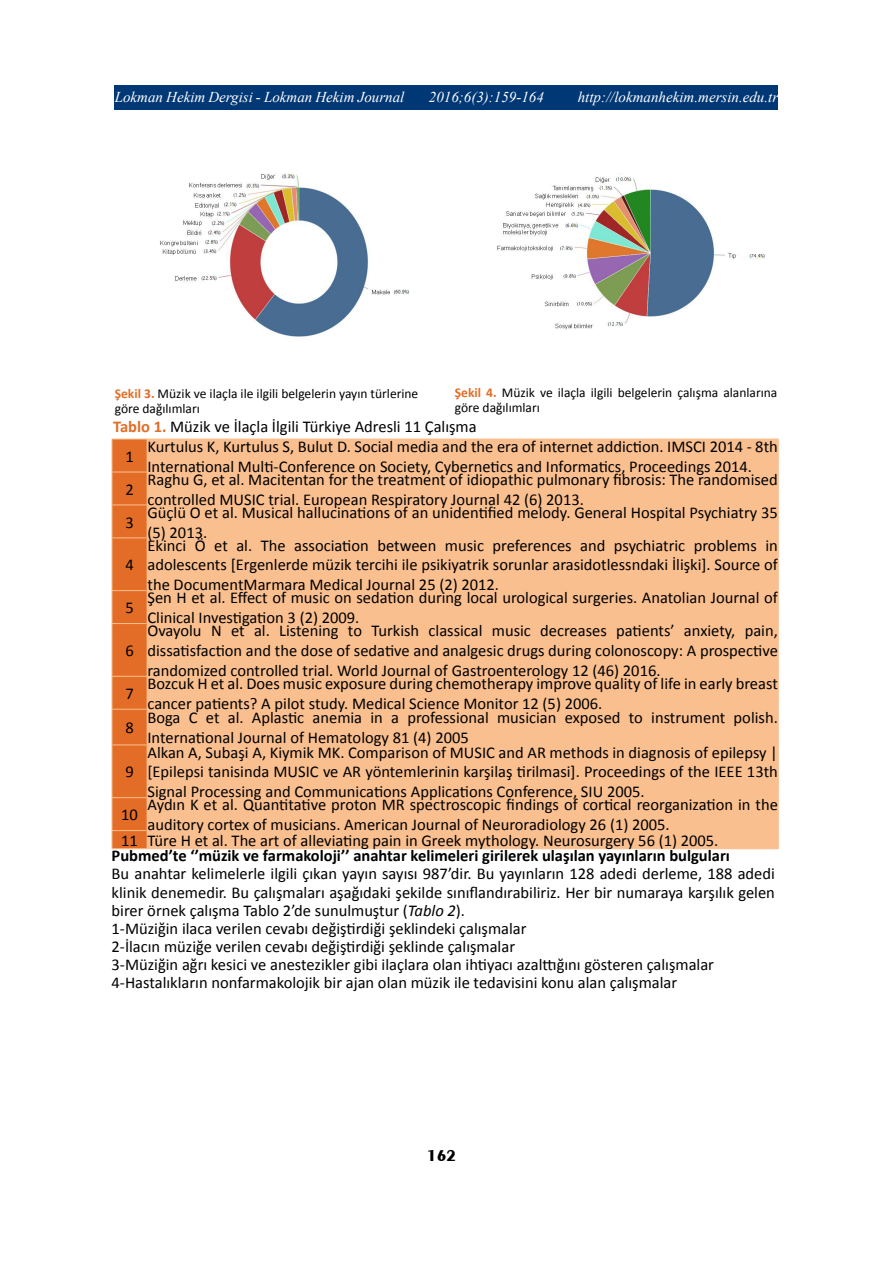
<style>
.page{position:relative;width:893px;height:1263px;background:#fff}
.page>*{position:absolute;margin:0;border:0;box-sizing:border-box;transform-origin:0 0}
.t1{font:16.5px/19.8px "Calibri";color:#000}
.t2{font:700 16.5px "Calibri";color:#000}
.t3{font:700 16.5px "Exotic 350 BT";color:#000}
.t4{font:italic 15px "Times New Roman";color:#fff}
.t5{font:13.5px/14.9px "Calibri";color:#000}
.s1{font-weight:700;color:#e36d26}
.s2{font-style:italic}
</style>
<div class="page">
<div style="left:115px;top:85px;width:663px;height:24px;background:#003775"></div>
<div style="left:148px;top:440px;width:630px;height:408px;background:#fabf8f"></div>
<hr style="left:147px;top:439px;width:632px;height:1px;background:#fabf8f">
<hr style="left:778px;top:439px;width:1px;height:33px;background:#fabf8f">
<hr style="left:147px;top:472px;width:632px;height:1px;background:#fabf8f">
<hr style="left:778px;top:472px;width:1px;height:33px;background:#fabf8f">
<hr style="left:147px;top:505px;width:632px;height:1px;background:#fabf8f">
<hr style="left:778px;top:505px;width:1px;height:32px;background:#fabf8f">
<hr style="left:147px;top:537px;width:632px;height:1px;background:#fabf8f">
<hr style="left:778px;top:538px;width:1px;height:52px;background:#fabf8f">
<hr style="left:147px;top:590px;width:632px;height:1px;background:#fabf8f">
<hr style="left:778px;top:591px;width:1px;height:32px;background:#fabf8f">
<hr style="left:147px;top:623px;width:632px;height:1px;background:#fabf8f">
<hr style="left:778px;top:624px;width:1px;height:52px;background:#fabf8f">
<hr style="left:147px;top:676px;width:632px;height:1px;background:#fabf8f">
<hr style="left:778px;top:677px;width:1px;height:32px;background:#fabf8f">
<hr style="left:147px;top:709px;width:632px;height:1px;background:#fabf8f">
<hr style="left:778px;top:709px;width:1px;height:35px;background:#fabf8f">
<hr style="left:147px;top:744px;width:632px;height:1px;background:#fabf8f">
<hr style="left:778px;top:745px;width:1px;height:52px;background:#fabf8f">
<hr style="left:147px;top:797px;width:632px;height:1px;background:#fabf8f">
<hr style="left:778px;top:798px;width:1px;height:32px;background:#fabf8f">
<hr style="left:147px;top:830px;width:632px;height:1px;background:#fabf8f">
<svg style="left:112px;top:439px;width:36px;height:410px;background:#e4722d"></svg>
<svg style="left:778px;top:831px;width:1px;height:17px"></svg>
<hr style="left:147px;top:848px;width:632px;height:1px;background:#fabf8f">
<img style="left:160px;top:173px;width:250px;height:164px">
<img style="left:497px;top:176px;width:268px;height:154px">
<p class="t4" style="left:115px;top:86px;width:291px">Lokman Hekim Dergisi - Lokman Hekim Journal</p>
<p class="t4" style="left:429px;top:86px;width:116px">2016;6(3):159-164</p>
<p class="t4" style="left:578px;top:86px;width:202px">http://lokmanhekim.mersin.edu.tr</p>
<p class="t5" style="left:455px;top:385px;width:324px"><span class="s1">Şekil 4.</span> Müzik ve ilaçla ilgili belgelerin çalışma alanlarına göre dağılımları</p>
<p class="t1" style="left:113px;top:416px;width:365px"><span class="s1">Tablo 1.</span> Müzik ve İlaçla İlgili Türkiye Adresli 11 Çalışma</p>
<p class="t5" style="left:115px;top:386px;width:305px"><span class="s1">Şekil 3.</span> Müzik ve ilaçla ile ilgili belgelerin yayın türlerine göre dağılımları</p>
<p class="t1" style="left:125px;top:446px;width:10px">1</p>
<p class="t1" style="left:147px;top:436px;width:632px">Kurtulus K, Kurtulus S, Bulut D. Social media and the era of internet addiction. IMSCI 2014 - 8th<br>International Multi-Conference on Society, Cybernetics and Informatics, Proceedings 2014.</p>
<p class="t1" style="left:125px;top:479px;width:10px">2</p>
<p class="t1" style="left:147px;top:469px;width:632px">Raghu G, et al. Macitentan for the treatment of idiopathic pulmonary fibrosis: The randomised controlled MUSIC trial. European Respiratory Journal 42 (6) 2013.</p>
<p class="t1" style="left:125px;top:512px;width:10px">3</p>
<p class="t1" style="left:147px;top:502px;width:632px">Güçlü O et al. Musical hallucinations of an unidentified melody. General Hospital Psychiatry 35 (5) 2013.</p>
<p class="t1" style="left:125px;top:555px;width:10px">4</p>
<p class="t1" style="left:147px;top:535px;width:632px;text-align:justify">Ekinci Ö et al. The association between music preferences and psychiatric problems in adolescents [Ergenlerde müzik tercihi ile psikiyatrik sorunlar arasidotlessndaki İlişki]. Source of the DocumentMarmara Medical Journal 25 (2) 2012.</p>
<p class="t1" style="left:125px;top:597px;width:10px">5</p>
<p class="t1" style="left:147px;top:587px;width:632px">Şen H et al. Effect of music on sedation during local urological surgeries. Anatolian Journal of<br>Clinical Investigation 3 (2) 2009.</p>
<p class="t1" style="left:125px;top:640px;width:10px">6</p>
<p class="t1" style="left:147px;top:620px;width:632px;text-align:justify">Ovayolu N et al. Listening to Turkish classical music decreases patients’ anxiety, pain, dissatisfaction and the dose of sedative and analgesic drugs during colonoscopy: A prospective randomized controlled trial. World Journal of Gastroenterology 12 (46) 2016.</p>
<p class="t1" style="left:125px;top:683px;width:10px">7</p>
<p class="t1" style="left:147px;top:673px;width:632px">Bozcuk H et al. Does music exposure during chemotherapy improve quality of life in early breast cancer patients? A pilot study. Medical Science Monitor 12 (5) 2006.</p>
<p class="t1" style="left:125px;top:717px;width:10px">8</p>
<p class="t1" style="left:147px;top:707px;width:632px">Boga C et al. Aplastic anemia in a professional musician exposed to instrument polish.<br>International Journal of Hematology 81 (4) 2005</p>
<p class="t1" style="left:125px;top:762px;width:10px">9</p>
<p class="t1" style="left:147px;top:742px;width:632px;text-align:justify">Alkan A, Subaşi A, Kiymik MK. Comparison of MUSIC and AR methods in diagnosis of epilepsy | [Epilepsi tanisinda MUSIC ve AR yöntemlerinin karşilaş tirilmasi]. Proceedings of the IEEE 13th Signal Processing and Communications Applications Conference, SIU 2005.</p>
<p class="t1" style="left:121px;top:804px;width:18px">10</p>
<p class="t1" style="left:147px;top:794px;width:632px">Aydın K et al. Quantitative proton MR spectroscopic findings of cortical reorganization in the auditory cortex of musicians. American Journal of Neuroradiology 26 (1) 2005.</p>
<p class="t1" style="left:121px;top:830px;width:599px">11 Türe H et al. The art of alleviating pain in Greek mythology. Neurosurgery 56 (1) 2005.</p>
<p class="t2" style="left:112px;top:844px;width:620px">Pubmed’te ‘’müzik ve farmakoloji’’ anahtar kelimeleri girilerek ulaşılan yayınların bulguları</p>
<p class="t1" style="left:112px;top:864px;width:665px;line-height:18.1px">Bu anahtar kelimelerle ilgili çıkan yayın sayısı 987’dir. Bu yayınların 128 adedi derleme, 188 adedi klinik denemedir. Bu çalışmaları aşağıdaki şekilde sınıflandırabiliriz. Her bir numaraya karşılık gelen birer örnek çalışma Tablo 2’de sunulmuştur (<span class="s2">Tablo 2</span>).<br>1-Müziğin ilaca verilen cevabı değiştirdiği şeklindeki çalışmalar<br>2-İlacın müziğe verilen cevabı değiştirdiği şeklinde çalışmalar<br>3-Müziğin ağrı kesici ve anestezikler gibi ilaçlara olan ihtiyacı azalttığını gösteren çalışmalar 4-Hastalıkların nonfarmakolojik bir ajan olan müzik ile tedavisini konu alan çalışmalar</p>
<p class="t3" style="left:427px;top:1145px;width:31px">162</p>
</div>
